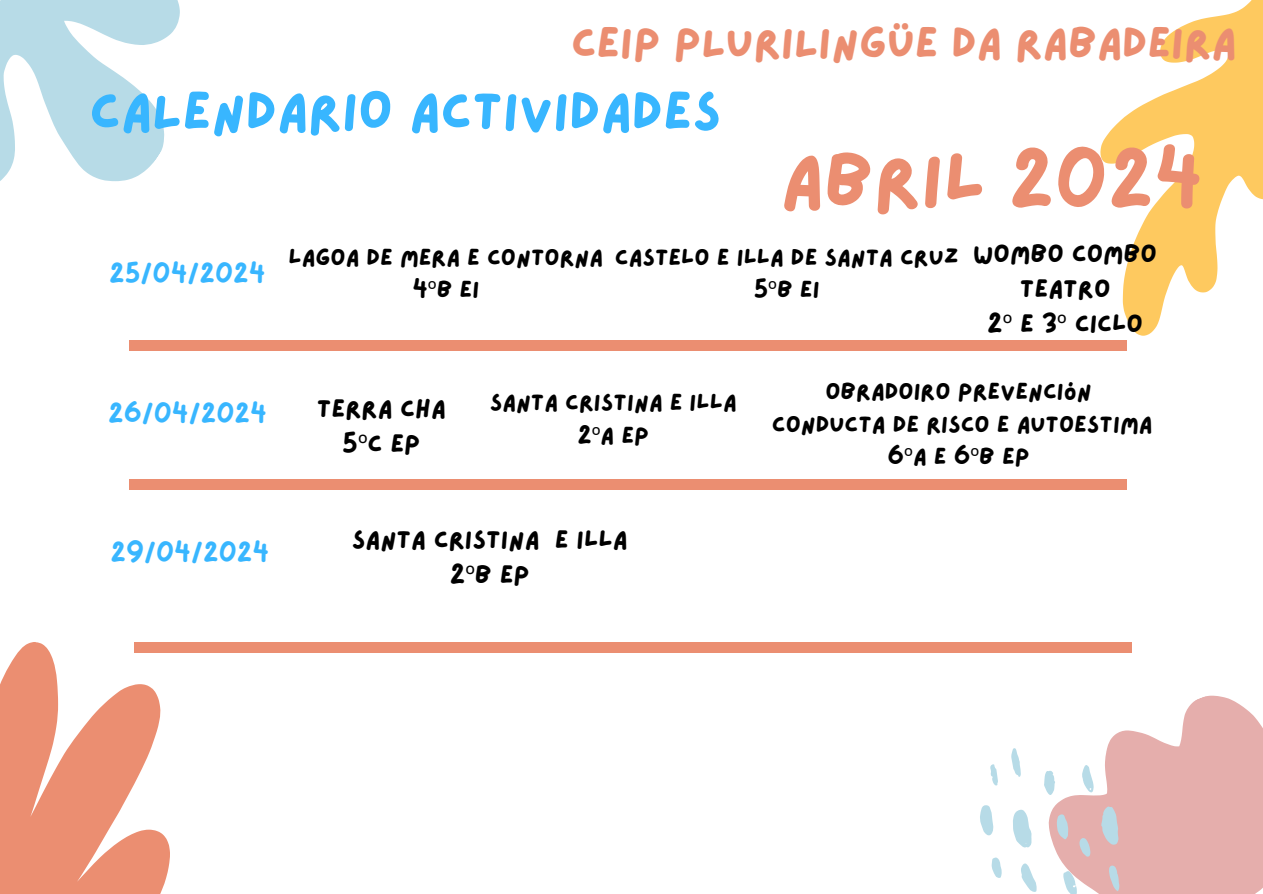
<style>
.page{position:relative;width:1263px;height:894px;background:#fff}
.page>*{position:absolute;margin:0;border:0;box-sizing:border-box;transform-origin:0 0}
.t1{font:75px "Lazydog";color:#eb8e71}
.t2{font:53.85px "Lazydog";color:#38b6ff}
.t3{font:43.5px "Lazydog";color:#eb8e71}
.t4{font:25.5px "Lazydog";color:#000}
.t5{font:25.5px "Lazydog";color:#38b6ff}
.t6{font:23.55px "Lazydog";color:#000}
.s1{font-family:"Noto Sans"}
</style>
<div class="page">
<svg style="left:0;top:642px;width:170px;height:251px"></svg>
<svg style="left:0;top:0;width:180px;height:182px;fill:#b7dbe7"></svg>
<svg style="left:1100px;top:0;width:163px;height:335px"></svg>
<svg style="left:1024px;top:695px;width:239px;height:198px;fill:#e5aeac"></svg>
<svg style="left:1013px;top:808px;width:19px;height:39px"></svg>
<svg style="left:1101px;top:806px;width:18px;height:39px"></svg>
<svg style="left:980px;top:805px;width:13px;height:30px"></svg>
<svg style="left:1021px;top:862px;width:16px;height:29px"></svg>
<svg style="left:1063px;top:870px;width:14px;height:23px"></svg>
<svg style="left:1057px;top:813px;width:11px;height:26px"></svg>
<svg style="left:1081px;top:764px;width:13px;height:28px"></svg>
<svg style="left:1043px;top:770px;width:12px;height:25px"></svg>
<svg style="left:1011px;top:748px;width:10px;height:28px"></svg>
<svg style="left:1109px;top:864px;width:10px;height:27px"></svg>
<svg style="left:991px;top:857px;width:11px;height:20px"></svg>
<svg style="left:1079px;top:837px;width:11px;height:20px"></svg>
<svg style="left:990px;top:764px;width:8px;height:21px"></svg>
<div style="left:129px;top:340px;width:998px;height:10px;background:#eb8e71"></div>
<div style="left:129px;top:479px;width:998px;height:10px;background:#eb8e71"></div>
<div style="left:134px;top:641px;width:998px;height:11px;background:#eb8e71"></div>
<h2 class="t3" style="left:571px;top:22px;width:667px">CEIP PLURILINGÜE DA RABADEIRA</h2>
<p class="t2" style="left:89px;top:85px;width:633px">CALENDARIO ACTIVIDADES</p>
<p class="t1" style="left:780px;top:144px;width:424px">ABRIL 2024</p>
<h3 class="t5" style="left:109px;top:261px;width:158px">25/04/2024</h3>
<h1 class="t5" style="left:108px;top:401px;width:160px">26/04/2024</h1>
<p class="t6" style="left:289px;top:245px;width:316px">LAGOA DE MERA E CONTORNA</p>
<p class="t6" style="left:412px;top:278px;width:68px">4<span class="s1">º</span>B EI</p>
<p class="t6" style="left:615px;top:245px;width:345px">CASTELO E ILLA DE SANTA CRUZ</p>
<p class="t6" style="left:754px;top:278px;width:67px">5<span class="s1">º</span>B EI</p>
<p class="t4" style="left:973px;top:241px;width:185px">WOMBO COMBO</p>
<p class="t4" style="left:1020px;top:276px;width:92px">TEATRO</p>
<p class="t4" style="left:987px;top:311px;width:157px">2<span class="s1">º</span> E 3<span class="s1">º</span> CICLO</p>
<p class="t4" style="left:317px;top:396px;width:131px">TERRA CHA</p>
<p class="t4" style="left:342px;top:431px;width:80px">5<span class="s1">º</span>C EP</p>
<p class="t6" style="left:490px;top:391px;width:248px">SANTA CRISTINA E ILLA</p>
<p class="t6" style="left:577px;top:423px;width:73px">2<span class="s1">º</span>A EP</p>
<p class="t6" style="left:825px;top:380px;width:268px">OBRADOIRO PREVENCIÓN</p>
<p class="t6" style="left:772px;top:412px;width:382px">CONDUCTA DE RISCO E AUTOESTIMA</p>
<p class="t6" style="left:887px;top:445px;width:144px">6<span class="s1">º</span>A E 6<span class="s1">º</span>B EP</p>
<p class="t5" style="left:110px;top:540px;width:160px">29/04/2024</p>
<p class="t4" style="left:352px;top:527px;width:277px">SANTA CRISTINA E ILLA</p>
<p class="t4" style="left:450px;top:562px;width:82px">2<span class="s1">º</span>B EP</p>
</div>
